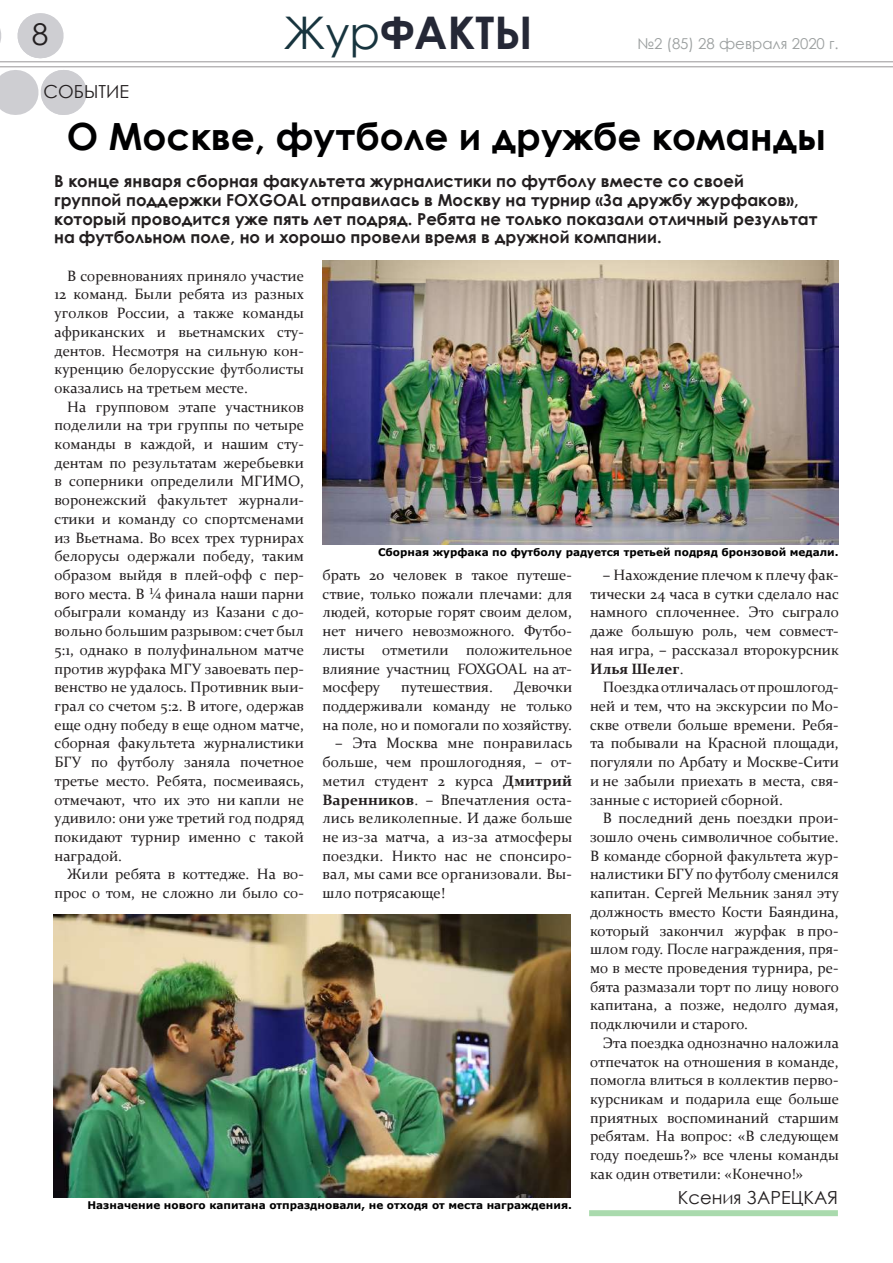
<style>
.page{position:relative;width:893px;height:1263px;background:#fff}
.page>*{position:absolute;margin:0;border:0;box-sizing:border-box;transform-origin:0 0}
.t1{font:700 45px "Century Gothic";color:#252836}
.t2{font:700 37.5px "Century Gothic";color:#000001}
.t3{font:30px "Century Gothic";color:#231f20}
.t4{font:18px "Century Gothic";color:#231f20}
.t5{font:700 16.5px/18.8px "Century Gothic";color:#231f20}
.t6{font:15px/18.8px "Constantia";color:#231f20;text-align:justify}
.t7{font:15px "Century Gothic";color:#9b9f9f}
.t8{font:700 10.5px "Verdana";color:#000001}
.s1{font-weight:400;color:#17343e}
.s2{font-weight:700}
</style>
<div class="page">
<svg style="left:17px;top:13px;width:23px;height:45px"></svg>
<hr style="left:0;top:13px;width:1px;height:45px;background:#ceced2">
<hr style="left:40px;top:13px;width:1px;height:45px;background:#ceced2">
<hr style="left:0;top:61px;width:893px;height:1px;background:#231f20">
<hr style="left:0;top:66px;width:893px;height:1px;background:#231f20">
<svg style="left:40px;top:70px;width:23px;height:45px"></svg>
<hr style="left:15px;top:70px;width:1px;height:45px;background:#ceced2">
<hr style="left:63px;top:70px;width:1px;height:45px;background:#ceced2">
<img style="left:322px;top:260px;width:517px;height:284px">
<img style="left:53px;top:914px;width:518px;height:284px">
<div style="left:589px;top:1210px;width:249px;height:6px;background:#a9daad"></div>
<h3 class="t3" style="left:32px;top:14px;width:18px">8</h3>
<h1 class="t1" style="left:283px;top:-1px;width:251px"><span class="s1">Жур</span>ФАКТЫ</h1>
<p class="t4" style="left:44px;top:79px;width:87px">СОБЫТИЕ</p>
<p class="t7" style="left:637px;top:33px;width:203px">№2 (85) 28 февраля 2020 г.</p>
<h2 class="t2" style="left:67px;top:108px;width:761px">О Москве, футболе и дружбе команды</h2>
<p class="t5" style="left:54px;top:171px;width:765px">В конце января сборная факультета журналистики по футболу вместе со своей<br>группой поддержки FOXGOAL отправилась в Москву на турнир «За дружбу журфаков», который проводится уже пять лет подряд. Ребята не только показали отличный результат на футбольном поле, но и хорошо провели время в дружной компании.</p>
<p class="t6" style="left:54px;top:265px;width:251px;text-indent:13px">В соревнованиях приняло участие 12 команд. Были ребята из разных уголков России, а также команды африканских и вьетнамских сту&shy;дентов. Несмотря на сильную кон&shy;куренцию белорусские футболисты оказались на третьем месте.</p>
<p class="t6" style="left:54px;top:396px;width:251px;text-indent:13px">На групповом этапе участников поделили на три группы по четыре команды в каждой, и нашим сту&shy;дентам по результатам жеребьевки в соперники определили МГИМО, воронежский факультет журнали&shy;стики и команду со спортсменами из Вьетнама. Во всех трех турнирах белорусы одержали победу, таким образом выйдя в плей-офф с пер&shy;вого места. В ¼ финала наши парни обыграли команду из Казани с до&shy;вольно большим разрывом: счет был 5:1, однако в полуфинальном матче против журфака МГУ завоевать пер&shy;венство не удалось. Противник выи&shy;грал со счетом 5:2. В итоге, одержав еще одну победу в еще одном матче, сборная факультета журналистики БГУ по футболу заняла почетное третье место. Ребята, посмеиваясь, отмечают, что их это ни капли не удивило: они уже третий год подряд покидают турнир именно с такой наградой.</p>
<p class="t6" style="left:54px;top:864px;width:251px;text-align:right">Жили ребята в коттедже. На во&shy;прос о том, не сложно ли было со-</p>
<p class="t8" style="left:378px;top:544px;width:462px">Сборная журфака по футболу радуется третьей подряд бронзовой медали.</p>
<p class="t6" style="left:322px;top:565px;width:251px">брать 20 человек в такое путеше&shy;ствие, только пожали плечами: для людей, которые горят своим делом, нет ничего невозможного. Футбо&shy;листы отметили положительное влияние участниц FOXGOAL на ат&shy;мосферу</p>
<p class="t6" style="left:590px;top:565px;width:250px;text-indent:13px">– Нахождение плечом к плечу фак&shy;тически 24 часа в сутки сделало нас намного сплоченнее. Это сыграло даже большую роль, чем совмест&shy;ная игра, – рассказал второкурсник <span class="s2">Илья Шелег</span>.</p>
<p class="t6" style="left:590px;top:677px;width:250px;text-indent:13px">Поездка отличалась от прошлогод&shy;ней и тем, что на экскурсии по Мо&shy;скве отвели больше времени. Ребя&shy;та побывали на Красной площади, погуляли по Арбату и Москве-Сити и не забыли приехать в места, свя&shy;занные с историей сборной.</p>
<p class="t6" style="left:590px;top:808px;width:250px;text-indent:13px">В последний день поездки прои&shy;зошло очень символичное событие.<br>В команде сборной факультета жур&shy;налистики БГУ по футболу сменился капитан. Сергей Мельник занял эту должность вместо Кости Баяндина, который закончил журфак в про&shy;шлом году. После награждения, пря&shy;мо в месте проведения турнира, ре&shy;бята размазали торт по лицу нового капитана, а позже, недолго думая, подключили и старого.</p>
<p class="t6" style="left:590px;top:1033px;width:250px;text-indent:13px">Эта поездка однозначно наложила отпечаток на отношения в команде, помогла влиться в коллектив перво&shy;курсникам и подарила еще больше приятных воспоминаний старшим ребятам. На вопрос: «В следующем году поедешь?» все члены команды как один ответили: «Конечно!»</p>
<p class="t4" style="left:678px;top:1185px;width:162px">Ксения ЗАРЕЦКАЯ</p>
<p class="t6" style="left:322px;top:677px;width:251px;text-indent:191px">Девочки поддерживали команду не только на поле, но и помогали по хозяйству.</p>
<p class="t6" style="left:322px;top:733px;width:251px;text-indent:13px">– Эта Москва мне понравилась больше, чем прошлогодняя, – от&shy;метил студент 2 курса <span class="s2">Дмитрий Варенников</span>. – Впечатления оста&shy;лись великолепные. И даже больше не из-за матча, а из-за атмосферы поездки. Никто нас не спонсиро&shy;вал, мы сами все организовали. Вы&shy;шло потрясающе!</p>
<p class="t6" style="left:401px;top:677px;width:93px">путешествия.</p>
<p class="t8" style="left:88px;top:1198px;width:486px">Назначение нового капитана отпраздновали, не отходя от места награждения.</p>
</div>
